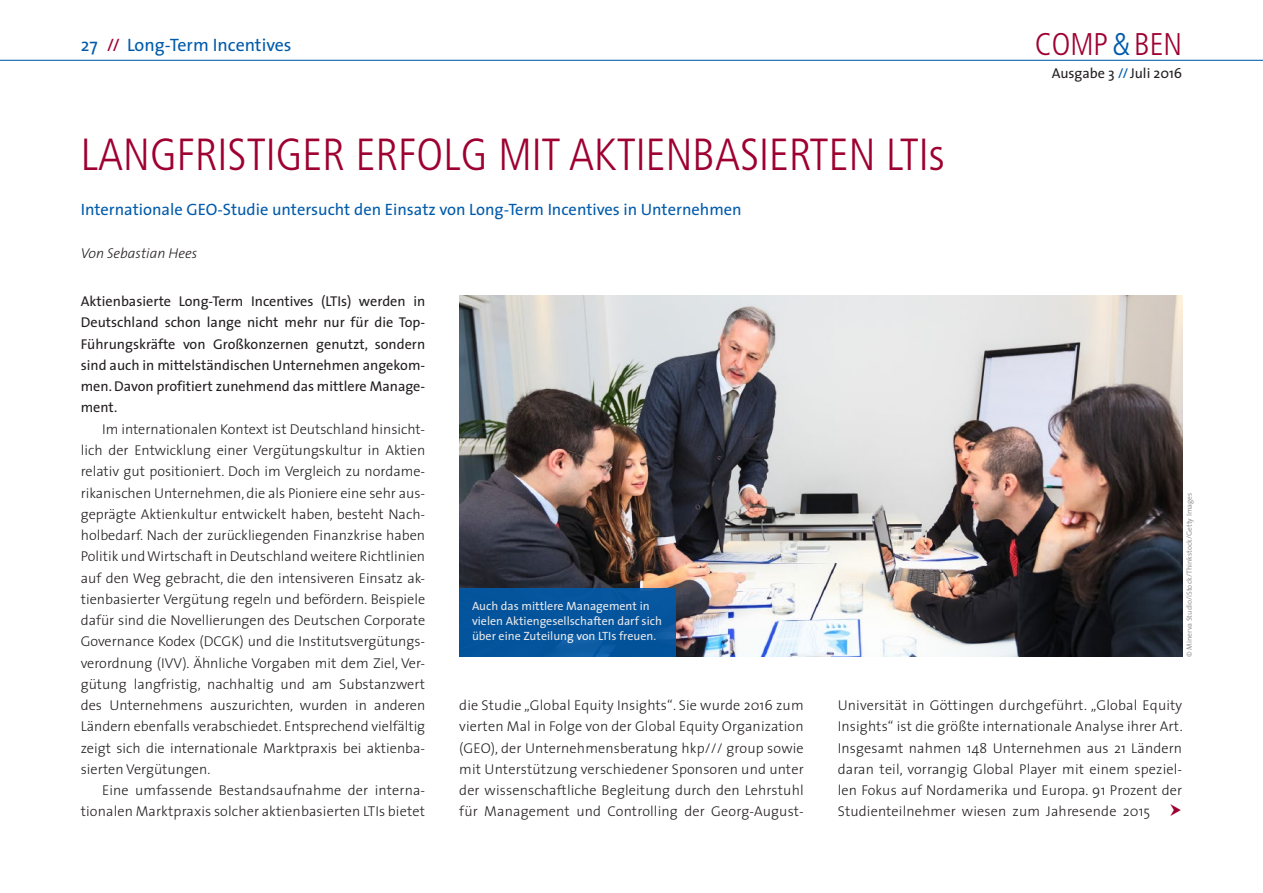
<style>
.page{position:relative;width:1263px;height:893px;background:#fff}
.page>*{position:absolute;margin:0;border:0;box-sizing:border-box;transform-origin:0 0}
.Titel_1{font:300 condensed 45px "Frutiger LT Std";color:#9e0131}
.t1{font:300 condensed 31.35px "Frutiger LT Std";color:#9e0131}
.Seitentitel{font:18px "The Sans";color:#015aaa}
.Titel_2{font:16.5px "The Sans";color:#015aaa}
.Bodytext{font:300 14.25px/21.3px "The Sans";letter-spacing:.01em;color:#231f20;text-align:justify}
.Bodytext_ohne_Einzug{font:14.25px/21.3px "The Sans";color:#231f20;text-align:justify}
.Autor{font:italic 300 14.25px "The Sans";color:#231f20}
.t2{font:12px/15px "The Sans";color:#fff}
.Redakteur_UZ{font:7.5px "The Sans";color:#939598}
.s1{color:#9e0131}
.s2{color:#015aaa}
</style>
<div class="page">
<hr style="left:0;top:60px;width:1263px;height:1px;background:#015aaa">
<img style="left:459px;top:295px;width:723px;height:362px">
<div style="left:459px;top:589px;width:217px;height:68px;background:#04549d"></div>
<p class="Seitentitel" style="left:81px;top:30px;width:212px">27 <span class="s1">//</span> Long-Term Incentives</p>
<h2 class="t1" style="left:1035px;top:26px;width:149px">COMP<span class="s2">&amp;</span>BEN</h2>
<p class="Bodytext_ohne_Einzug" style="left:1052px;top:63px;width:132px">Ausgabe 3 <span class="s2">//</span> Juli 2016</p>
<p class="Titel_1" style="left:81px;top:129px;width:865px">LANGFRISTIGER ERFOLG MIT AKTIENBASIERTEN LTIs</p>
<p class="Titel_2" style="left:81px;top:196px;width:662px">Internationale GEO-Studie untersucht den Einsatz von Long-Term Incentives in Unternehmen</p>
<p class="Autor" style="left:81px;top:241px;width:118px">Von Sebastian Hees</p>
<p class="Bodytext_ohne_Einzug" style="left:81px;top:290px;width:346px">Aktienbasierte Long-Term Incentives (LTIs) werden in Deutschland schon lange nicht mehr nur für die Top-Führungskräfte von Großkonzernen genutzt, sondern sind auch in mittelständischen Unternehmen angekom&shy;men. Davon profitiert zunehmend das mittlere Manage&shy;ment.</p>
<p class="Bodytext" style="left:81px;top:418px;width:346px;text-indent:21px">Im internationalen Kontext ist Deutschland hinsicht&shy;lich der Entwicklung einer Vergütungskultur in Aktien relativ gut positioniert. Doch im Vergleich zu nordame&shy;rikanischen Unternehmen, die als Pioniere eine sehr aus&shy;geprägte Aktienkultur entwickelt haben, besteht Nach&shy;holbedarf. Nach der zurückliegenden Finanzkrise haben Politik und Wirtschaft in Deutschland weitere Richtlinien auf den Weg gebracht, die den intensiveren Einsatz ak&shy;tienbasierter Vergütung regeln und befördern. Beispiele dafür sind die Novellierungen des Deutschen Corporate Governance Kodex (DCGK) und die Institutsvergütungs&shy;verordnung (IVV). Ähnliche Vorgaben mit dem Ziel, Ver&shy;gütung langfristig, nachhaltig und am Substanzwert des Unternehmens auszurichten, wurden in anderen Ländern ebenfalls verabschiedet. Entsprechend vielfältig zeigt sich die internationale Marktpraxis bei aktienba&shy;sierten Vergütungen.</p>
<p class="Bodytext" style="left:81px;top:779px;width:346px;text-align:right">Eine umfassende Bestandsaufnahme der interna&shy;tionalen Marktpraxis solcher aktienbasierten LTIs bietet</p>
<p class="Redakteur_UZ" style="left:1183px;top:657px;width:166px;rotate:-90deg">© Minerva Studio/iStock/Thinkstock/Getty Images</p>
<p class="t2" style="left:472px;top:598px;width:191px">Auch das mittlere Management in vielen Aktiengesellschaften darf sich über eine Zuteilung von LTIs freuen.</p>
<p class="Bodytext" style="left:459px;top:694px;width:346px">die Studie „Global Equity Insights“. Sie wurde 2016 zum vierten Mal in Folge von der Global Equity Organization (GEO), der Unternehmensberatung hkp/// group sowie mit Unterstützung verschiedener Sponsoren und unter der wissenschaftliche Begleitung durch den Lehrstuhl für Management und Controlling der Georg-August-</p>
<p class="Bodytext" style="left:838px;top:694px;width:347px">Universität in Göttingen durchgeführt. „Global Equity Insights“ ist die größte internationale Analyse ihrer Art.<br>Insgesamt nahmen 148 Unternehmen aus 21 Ländern daran teil, vorrangig Global Player mit einem speziel&shy;len Fokus auf Nordamerika und Europa. 91 Prozent der Studienteilnehmer wiesen zum Jahresende 2015</p>
</div>
